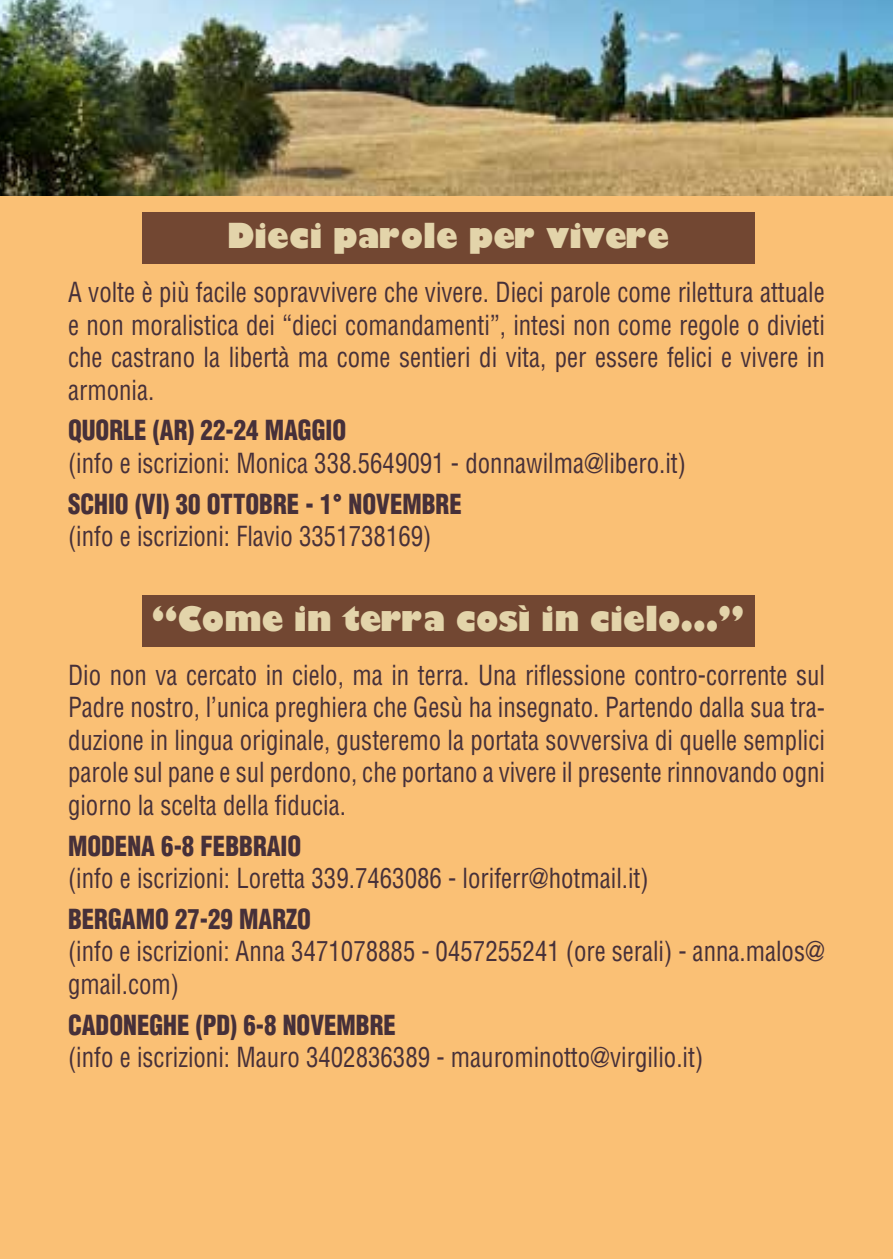
<style>
.page{position:relative;width:893px;height:1259px;background:#fac075}
.page>*{position:absolute;margin:0;border:0;box-sizing:border-box;transform-origin:0 0}
.t1{font:800 33.6px "Gill Sans";color:#e3d4aa;scale:.93 1}
.t2{font:condensed 27px/32.4px "Helvetica";color:#463039;text-align:justify;scale:.92 1}
.t3{font:900 condensed 27px "Helvetica";color:#463039;scale:.92 1}
</style>
<div class="page">
<img style="left:0;top:0;width:893px;height:196px">
<div style="left:142px;top:213px;width:612px;height:51px;background:#724732"></div>
<div style="left:142px;top:595px;width:612px;height:51px;background:#724732"></div>
<p class="t1" style="left:227px;top:209px;width:477px">Dieci parole per vivere</p>
<p class="t2" style="left:68px;top:276px;width:824px">A volte è più facile sopravvivere che vivere. Dieci parole come rilettura attuale e non moralistica dei “dieci comandamenti”, intesi non come regole o divieti che castrano la libertà ma come sentieri di vita, per essere felici e vivere in armonia.</p>
<p class="t3" style="left:68px;top:413px;width:304px">QUORLE (AR) 22-24 MAGGIO</p>
<p class="t2" style="left:68px;top:447px;width:673px">(info e iscrizioni: Monica 338.5649091 - donnawilma@libero.it)</p>
<p class="t3" style="left:68px;top:487px;width:429px">SCHIO (VI) 30 OTTOBRE - 1° NOVEMBRE</p>
<p class="t2" style="left:68px;top:520px;width:397px">(info e iscrizioni: Flavio 3351738169)</p>
<p class="t1" style="left:152px;top:592px;width:638px">“Come in terra così in cielo...”</p>
<p class="t2" style="left:68px;top:659px;width:824px">Dio non va cercato in cielo, ma in terra. Una riflessione contro-corrente sul Padre nostro, l’unica preghiera che Gesù ha insegnato. Partendo dalla sua tra&shy;duzione in lingua originale, gusteremo la portata sovversiva di quelle semplici parole sul pane e sul perdono, che portano a vivere il presente rinnovando ogni giorno la scelta della fiducia.</p>
<p class="t3" style="left:68px;top:828px;width:255px">MODENA 6-8 FEBBRAIO</p>
<p class="t2" style="left:68px;top:862px;width:633px">(info e iscrizioni: Loretta 339.7463086 - loriferr@hotmail.it)</p>
<p class="t3" style="left:68px;top:902px;width:266px">BERGAMO 27-29 MARZO</p>
<p class="t2" style="left:68px;top:935px;width:824px">(info e iscrizioni: Anna 3471078885 - 0457255241 (ore serali) - anna.malos@ gmail.com)</p>
<p class="t3" style="left:68px;top:1007px;width:358px">CADONEGHE (PD) 6-8 NOVEMBRE</p>
<p class="t2" style="left:68px;top:1041px;width:692px">(info e iscrizioni: Mauro 3402836389 - maurominotto@virgilio.it)</p>
</div>
